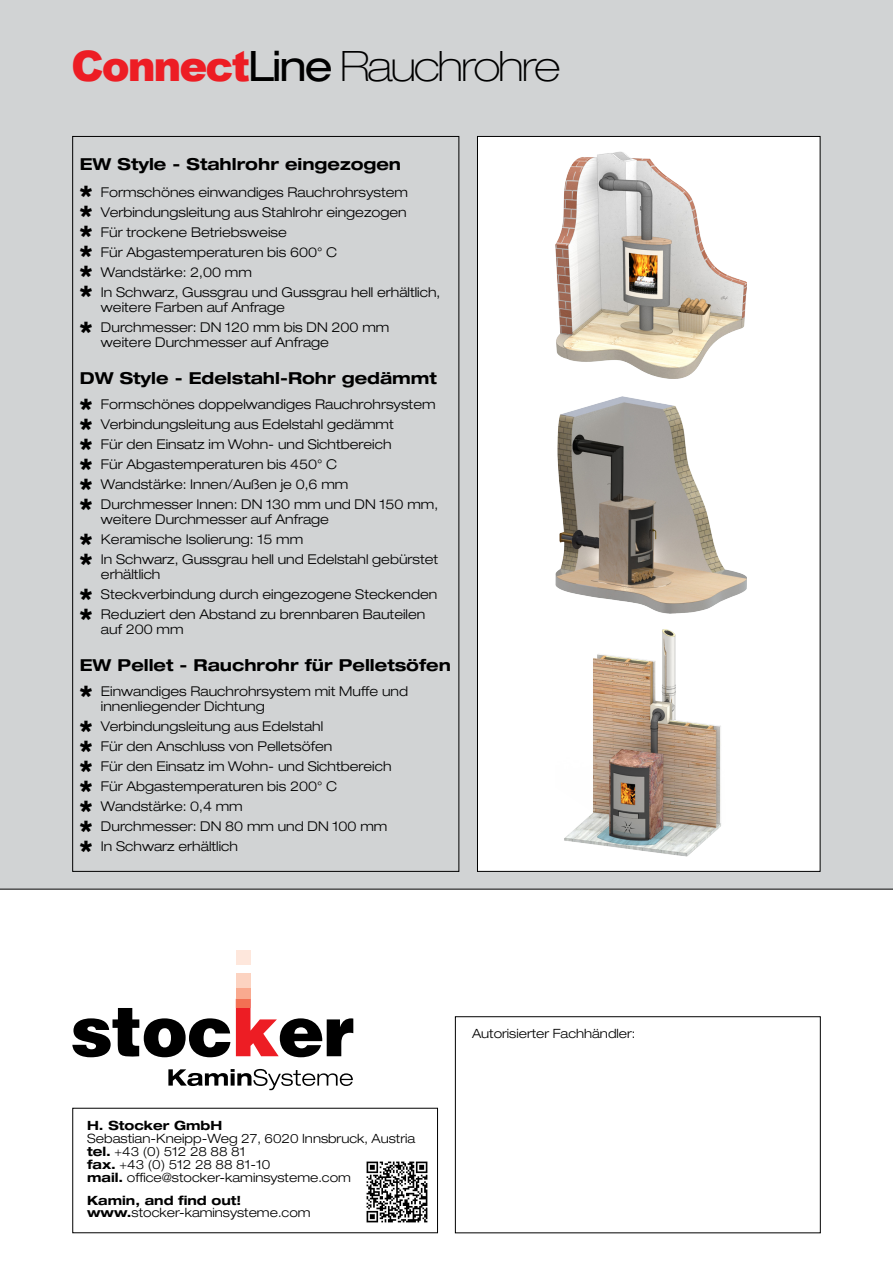
<style>
.page{position:relative;width:893px;height:1263px;background:#fff}
.page>*{position:absolute;margin:0;border:0;box-sizing:border-box;transform-origin:0 0}
.t1{font:100 expanded 42px "Helvetica Neue LT Std";letter-spacing:-.05em;color:#000}
.t2{font:700 expanded 16.5px "Helvetica Neue LT Std";color:#000}
.t3{font:300 expanded 13.5px/20px "Helvetica Neue LT Std";color:#000}
.t4{font:300 expanded 12.9px "Helvetica Neue LT Std";color:#000}
.t5{font:300 expanded 12.75px/12.8px "Helvetica Neue LT Std";color:#000}
.t6{font:700 expanded 12.75px "Helvetica Neue LT Std";color:#000}
.s1{font-family:"Arial";font-weight:900;font-stretch:normal;color:#ed1d24}
.s2{font-weight:400}
.s3{font-weight:800;font-size:27px}
.s4{font-size:12.75px}
.s5{font-weight:700}
</style>
<div class="page">
<div style="left:0;top:0;width:893px;height:889px;background:#d1d3d4"></div>
<div style="left:477px;top:136px;width:343px;height:735px;background:#fff"></div>
<hr style="left:0;top:889px;width:893px;height:1px;background:#000">
<div style="left:455px;top:1016px;width:366px;height:217px;border:1px solid #000"></div>
<svg style="left:168px;top:1069px;width:185px;height:21px"></svg>
<svg style="left:72px;top:1008px;width:158px;height:49px"></svg>
<svg style="left:236px;top:999px;width:117px;height:58px"></svg>
<div style="left:236px;top:987px;width:14px;height:12px;background:#f9aa8f"></div>
<div style="left:236px;top:973px;width:14px;height:14px;background:#fcd3c1"></div>
<div style="left:236px;top:950px;width:14px;height:15px;background:#fee7dc"></div>
<img style="left:366px;top:1161px;width:62px;height:62px">
<img style="left:555px;top:397px;width:192px;height:216px">
<img style="left:555px;top:151px;width:192px;height:227px">
<img style="left:564px;top:629px;width:157px;height:228px">
<h1 class="t1" style="left:71px;top:42px;width:490px"><span class="s1">Connect</span><span class="s2">Line</span> Rauchrohre</h1>
<p class="t2" style="left:80px;top:154px;width:323px">EW Style - Stahlrohr eingezogen</p>
<p class="t3" style="left:80px;top:182px;width:362px"><span class="s3">*</span> Formschönes einwandiges Rauchrohrsystem<br><span class="s3">*</span> Verbindungsleitung aus Stahlrohr eingezogen<br><span class="s3">*</span> Für trockene Betriebsweise<br><span class="s3">*</span> Für Abgastemperaturen bis 600° C<br><span class="s3">*</span> Wandstärke: 2,00 mm<br><span class="s3">*</span> In Schwarz, Gussgrau und Gussgrau hell erhältlich,</p>
<p class="t3" style="left:80px;top:297px;width:311px;text-indent:21px">weitere Farben auf Anfrage<br><span class="s3">*</span> Durchmesser: DN 120 mm bis DN 200 mm</p>
<p class="t3" style="left:101px;top:332px;width:230px">weitere Durchmesser auf Anfrage</p>
<p class="t2" style="left:80px;top:367px;width:359px">DW Style - Edelstahl-Rohr gedämmt</p>
<p class="t3" style="left:80px;top:394px;width:360px"><span class="s3">*</span> Formschönes doppelwandiges Rauchrohrsystem <span class="s3">*</span> Verbindungsleitung aus Edelstahl gedämmt<br><span class="s3">*</span> Für den Einsatz im Wohn- und Sichtbereich<br><span class="s3">*</span> Für Abgastemperaturen bis 450° C<br><span class="s3">*</span> Wandstärke: Innen/Außen je 0,6 mm<br><span class="s3">*</span> Durchmesser Innen: DN 130 mm und DN 150 mm,</p>
<p class="t3" style="left:80px;top:509px;width:360px;text-indent:21px">weitere Durchmesser auf Anfrage<br><span class="s3">*</span> Keramische Isolierung: 15 mm<br><span class="s3">*</span> In Schwarz, Gussgrau hell und Edelstahl gebürstet</p>
<p class="t3" style="left:80px;top:564px;width:359px;text-indent:21px">erhältlich<br><span class="s3">*</span> Steckverbindung durch eingezogene Steckenden <span class="s3">*</span> Reduziert den Abstand zu brennbaren Bauteilen</p>
<p class="t3" style="left:101px;top:619px;width:84px">auf 200 mm</p>
<p class="t2" style="left:80px;top:655px;width:373px">EW Pellet - Rauchrohr für Pelletsöfen</p>
<p class="t3" style="left:101px;top:684px;width:309px;line-height:15px;text-indent:-21px"><span class="s3">*</span> Einwandiges Rauchrohrsystem mit Muffe und innenliegender Dichtung</p>
<p class="t3" style="left:80px;top:716px;width:313px"><span class="s3">*</span> Verbindungsleitung aus Edelstahl<br><span class="s3">*</span> Für den Anschluss von Pelletsöfen<br><span class="s3">*</span> Für den Einsatz im Wohn- und Sichtbereich <span class="s3">*</span> Für Abgastemperaturen bis 200° C<br><span class="s3">*</span> Wandstärke: 0,4 mm<br><span class="s3">*</span> Durchmesser: DN 80 mm und DN 100 mm <span class="s3">*</span> In Schwarz erhältlich</p>
<p class="t6" style="left:87px;top:1118px;width:137px">H. Stocker GmbH</p>
<p class="t4" style="left:87px;top:1131px;width:330px">Sebastian-Kneipp-Weg 27<span class="s4">, 6020 Innsbruck, Austria</span></p>
<p class="t5" style="left:87px;top:1145px;width:265px"><span class="s5">tel.</span> +43 (0) 512 28 88 81<br><span class="s5">fax.</span> +43 (0) 512 28 88 81-10<br><span class="s5">mail.</span> office@stocker-kaminsysteme.com</p>
<p class="t5" style="left:87px;top:1193px;width:225px"><span class="s5">Kamin, and find out! www.</span>stocker-kaminsysteme.com</p>
<p class="t5" style="left:472px;top:1027px;width:165px">Autorisierter Fachhändler:</p>
</div>
